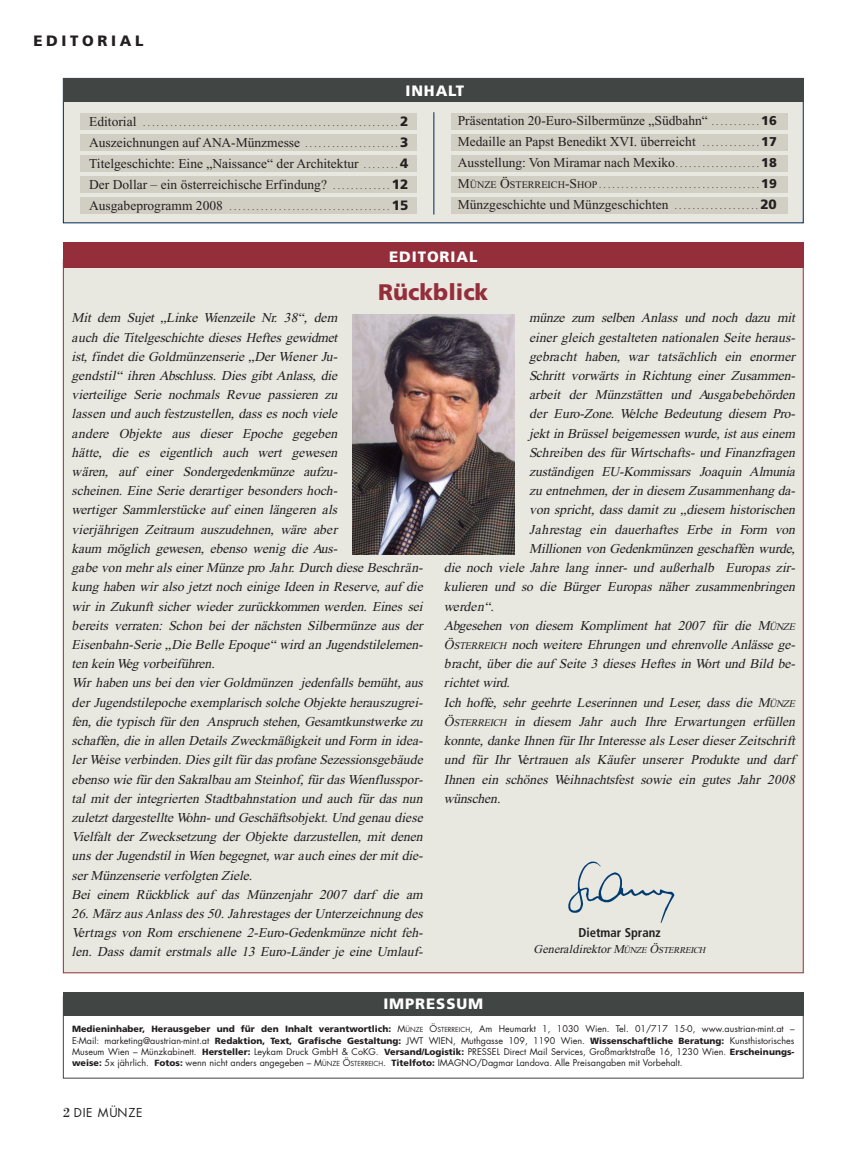
<style>
.page{position:relative;width:851px;height:1149px;background:#fff}
.page>*{position:absolute;margin:0;border:0;box-sizing:border-box;transform-origin:0 0}
.t1{font:900 22.5px "Frutiger";color:#952e3b}
.t2{font:900 15px "Frutiger";letter-spacing:.06em;color:#fff}
.t3{font:900 15px "Frutiger";letter-spacing:.245em;color:#231f20}
.t4{font:italic 13.5px/19.2px "Times New Roman";color:#231f20}
.t5{font:13.5px/21px "Times New Roman";color:#231f20;text-align:justify}
.t6{font:700 condensed 12.75px "Frutiger";color:#231f20}
.t7{font:italic 12px "Times New Roman";color:#231f20}
.t8{font:12px "Futura";letter-spacing:.06em;color:#231f20}
.t9{font:9px/11.2px "Futura";color:#231f20;text-align:justify}
.t10{font:9px "Times New Roman";color:#231f20}
.s1{font-size:13.5px}
.s2{font-family:"Frutiger";font-weight:900;font-size:13.5px}
.s3{font-size:9px}
.s4{font-family:"Frutiger";font-weight:900}
.s5{font-family:"Frutiger";font-weight:900;font-size:12.75px}
.s6{font-size:10.2px}
.s7{font-size:6.75px}
.s8{font-family:"Bodoni";font-size:14.25px}
</style>
<div class="page">
<div style="left:63px;top:78px;width:740px;height:145px;background:#e8e7e0"></div>
<div style="left:63px;top:78px;width:740px;height:24px;background:#414645"></div>
<div style="left:63px;top:259px;width:740px;height:713px;background:#e8e7e0"></div>
<div style="left:80px;top:113px;width:336px;height:17px;background:#d1cfc4"></div>
<div style="left:80px;top:134px;width:336px;height:17px;background:#d1cfc4"></div>
<div style="left:80px;top:155px;width:336px;height:17px;background:#d1cfc4"></div>
<div style="left:80px;top:176px;width:336px;height:17px;background:#d1cfc4"></div>
<div style="left:80px;top:197px;width:336px;height:17px;background:#d1cfc4"></div>
<div style="left:451px;top:197px;width:336px;height:17px;background:#d1cfc4"></div>
<div style="left:451px;top:113px;width:336px;height:17px;background:#d1cfc4"></div>
<div style="left:451px;top:134px;width:336px;height:17px;background:#d1cfc4"></div>
<div style="left:451px;top:155px;width:336px;height:17px;background:#d1cfc4"></div>
<div style="left:451px;top:176px;width:336px;height:17px;background:#d1cfc4"></div>
<hr style="left:433px;top:112px;width:1px;height:102px;background:#002757">
<div style="left:63px;top:991px;width:740px;height:24px;background:#414645"></div>
<div style="left:63px;top:242px;width:740px;height:25px;background:#952e3b"></div>
<img style="left:352px;top:314px;width:162px;height:240px">
<img style="left:568px;top:861px;width:107px;height:62px">
<p class="t3" style="left:33px;top:35px;width:112px">EDITORIAL</p>
<p class="t2" style="left:405px;top:85px;width:60px">INHALT</p>
<p class="t10" style="left:89px;top:119px;width:320px"><span class="s1">Editorial</span> . . . . . . . . . . . . . . . . . . . . . . . . . . . . . . . . . . . . . . . . . . . . . . . . . . . . . . . . . <span class="s2">2</span></p>
<p class="t5" style="left:89px;top:133px;width:320px">Auszeichnungen auf ANA-Münzmesse <span class="s3">. . . . . . . . . . . . . . . . . . . . .</span> <span class="s4">3<br></span>Titelgeschichte: Eine „Naissance“ der Architektur <span class="s3">. . . . . . . .</span> <span class="s4">4<br></span>Der Dollar – ein österreichische Erfindung? <span class="s3">. . . . . . . . . . . . .</span> <span class="s4">12</span></p>
<p class="t10" style="left:89px;top:203px;width:320px"><span class="s1">Ausgabeprogramm 2008</span> . . . . . . . . . . . . . . . . . . . . . . . . . . . . . . . . . . . . <span class="s2">15</span></p>
<p class="t5" style="left:457px;top:111px;width:320px">Präsentation 20-Euro-Silbermünze „Südbahn“ <span class="s3">. . . . . . . . . . .</span> <span class="s5">16<br></span>Medaille an Papst Benedikt XVI. überreicht <span class="s3">. . . . . . . . . . . . .</span> <span class="s5">17<br></span>Ausstellung: Von Miramar nach Mexiko<span class="s3">. . . . . . . . . . . . . . . . . . .</span> <span class="s5">18</span></p>
<p class="t10" style="left:457px;top:182px;width:320px"><span class="s1">M</span><span class="s6">ÜNZE</span> <span class="s1">Ö</span><span class="s6">STERREICH</span><span class="s1">-S</span><span class="s6">HOP</span> . . . . . . . . . . . . . . . . . . . . . . . . . . . . . . . . . . . . <span class="s5">19</span></p>
<p class="t5" style="left:457px;top:195px;width:320px">Münzgeschichte und Münzgeschichten <span class="s3">. . . . . . . . . . . . . . . . . . .</span> <span class="s4">20</span></p>
<p class="t2" style="left:389px;top:250px;width:90px">EDITORIAL</p>
<h1 class="t1" style="left:378px;top:283px;width:112px">Rückblick</h1>
<p class="t4" style="left:72px;top:309px;width:355px">Mit dem Suj et „Linke Wienzeile Nr. 38“, dem<br>auch die Titelgeschichte dieses Heftes gewidmet<br>ist, findet die Goldmünzenserie „DerWiener Ju-<br>gendstil“ ihren Abschluss. Dies gibt Anlass, die<br>vierteilige Serie nochmals Revue p assieren zu<br>lassen und auch festzustellen, dass es noch viele<br>andere Obj ekte aus dieser Ep oche gegeben<br>hätte, die es eigentlich auch wert gewesen<br>wären, auf einer Sondergedenkmünze aufzu-<br>scheinen. Eine Serie derartiger besonders hoch-<br>wertiger Sammlerstücke auf einen längeren als<br>vierj ährigen Zeitraum auszudehnen, wäre aber<br>kaum möglich gewesen, ebenso wenig die Aus-<br>gabe von mehr als einer Münze pro Jahr. Durch diese Beschrän&shy;kung haben wir also j etzt noch einige Ideen in Reserve, auf die wir in Zukunft sicher wieder zurückkommen werden. Eines sei bereits verraten: Schon bei der nächsten Silbermünze aus der Eisenbahn-Serie „Die Belle Ep oque“ wird an Jugendstilelemen&shy;ten kein Weg vorbeiführen.<br>Wir haben uns bei den vier Goldmünzen j edenfalls bemüht, aus der Jugendstilep oche exemp larisch solche Obj ekte herauszugrei&shy;fen, die typ isch für den Anspruch stehen, Gesamtkunstwerke zu schaffen, die in allen Details Zweckmäßigkeit und Form in idea&shy;ler Weise verbinden. Dies gilt für das profane Sezessionsgebäude ebenso wie für den Sakralbau am Steinhof, für das Wienflussp or&shy;tal mit der integrierten Stadtbahnstation und auch für das nun zuletzt dargestellte Wohn- und Geschäftsobj ekt. Und genau diese Vielfalt der Zwecksetzung der Obj ekte darzustellen, mit denen uns der Jugendstil in Wien begegnet, war auch eines der mit die&shy;serMünzenserie verfolgten Ziele.<br>Bei einem Rückblick auf das Münzenj ahr 2007 darf die am</p>
<p class="t4" style="left:72px;top:904px;width:355px;text-align:justify">26. März aus Anlass des 50. Jahrestages der Unterzeichnung des Vertrags von Rom erschienene 2-Euro-Gedenkmünze nicht feh&shy;len. Dass damit erstmals alle 13 Euro-Länder j e eine Umlauf-</p>
<p class="t4" style="left:529px;top:309px;width:270px">münze zum selben Anlass und noch dazu mit</p>
<p class="t4" style="left:529px;top:328px;width:270px">einer gleich gestalteten nationalen Seite heraus-</p>
<p class="t4" style="left:529px;top:348px;width:270px">gebracht haben, war tatsächlich ein enormer</p>
<p class="t4" style="left:529px;top:367px;width:270px">Schritt vorwärts in Richtung einer Zusammen-</p>
<p class="t4" style="left:529px;top:386px;width:270px">arbeit der Münzstätten und Ausgabebehörden</p>
<p class="t4" style="left:529px;top:405px;width:270px">der Euro-Zone. Welche Bedeutung diesem Pro-</p>
<p class="t4" style="left:529px;top:424px;width:270px">j ekt in Brüssel beigemessen wurde, ist aus einem</p>
<p class="t4" style="left:529px;top:444px;width:270px">Schreiben des für Wirtschafts- und Finanzfragen</p>
<p class="t4" style="left:529px;top:463px;width:270px">zuständigen EU-Kommissars Joaquin Almunia</p>
<p class="t4" style="left:529px;top:482px;width:270px">zu entnehmen, der in diesem Zusammenhang da-</p>
<p class="t4" style="left:529px;top:501px;width:270px">von spricht, dass damit zu „diesem historischen</p>
<p class="t4" style="left:529px;top:520px;width:270px">Jahrestag ein dauerhaftes Erbe in Form von</p>
<p class="t4" style="left:529px;top:540px;width:270px">Millionen von Gedenkmünzen geschaffen wurde,</p>
<p class="t4" style="left:444px;top:559px;width:355px">die noch viele Jahre lang inner- und außerhalb Europ as zir-</p>
<p class="t4" style="left:444px;top:578px;width:355px">kulieren und so die Bürger Europ as näher zusammenbringen</p>
<p class="t4" style="left:444px;top:597px;width:54px">werden“.</p>
<p class="t4" style="left:444px;top:616px;width:354px">Abgesehen von diesem Komp liment hat 2007 für die M<span class="s6">ÜNZE</span></p>
<p class="t4" style="left:444px;top:636px;width:355px">Ö<span class="s6">STERREICH</span> noch weitere Ehrungen und ehrenvolle Anlässe ge-</p>
<p class="t4" style="left:444px;top:655px;width:355px">bracht, über die auf Seite 3 dieses Heftes in Wort und Bild be-</p>
<p class="t4" style="left:444px;top:674px;width:70px">richtetwird.</p>
<p class="t4" style="left:444px;top:693px;width:354px">Ich hoffe, sehr geehrte Leserinnen und Leser, dass die M<span class="s6">ÜNZE</span></p>
<p class="t4" style="left:444px;top:712px;width:355px">Ö<span class="s6">STERREICH</span> in diesem Jahr auch Ihre Erwartungen erfüllen</p>
<p class="t4" style="left:444px;top:732px;width:355px">konnte, danke Ihnen für Ihr Interesse als Leser dieser Zeitschrift</p>
<p class="t4" style="left:444px;top:751px;width:352px">und für Ihr Vertrauen als Käufer unserer Produkte und darf</p>
<p class="t4" style="left:444px;top:770px;width:355px">Ihnen ein schönes Weihnachtsfest sowie ein gutes Jahr 2008</p>
<p class="t4" style="left:444px;top:789px;width:61px">wünschen.</p>
<p class="t6" style="left:578px;top:927px;width:84px">Dietmar Spranz</p>
<p class="t7" style="left:533px;top:944px;width:175px">GeneraldirektorM<span class="s3">ÜNZE</span> Ö<span class="s3">STERREICH</span></p>
<p class="t2" style="left:383px;top:997px;width:101px">IMPRESSUM</p>
<p class="t9" style="left:72px;top:1023px;width:723px"><span class="s4">Medieninhaber, Herausgeber und für den Inhalt verantwortlich:</span> M<span class="s7">ÜNZE</span> Ö<span class="s7">STERREICH</span>, Am Heumarkt 1, 1030 Wien. Tel. 01/717 15-0, www.austrian-mint.at – E-Mail: marketing@austrian-mint.at <span class="s4">Redaktion, Text, Grafische Gestaltung:</span> JWT WIEN, Muthgasse 109, 1190 Wien. <span class="s4">Wissenschaftliche Beratung:</span> Kunsthistorisches Museum Wien – Münzkabinett. <span class="s4">Hersteller:</span> Leykam Druck GmbH &amp; CoKG. <span class="s4">Versand/Logistik:</span> PRESSEL Direct Mail Services, Großmarktstraße 16, 1230 Wien. <span class="s4">Erscheinungs&shy;weise:</span> 5x jährlich. <span class="s4">Fotos:</span> wenn nicht anders angegeben – M<span class="s7">ÜNZE</span> Ö<span class="s7">STERREICH</span>. <span class="s4">Titelfoto:</span> IMAGNO/Dagmar Landova. Alle Preisangaben mit Vorbehalt.</p>
<p class="t8" style="left:63px;top:1106px;width:81px"><span class="s8">2</span> DIE MÜNZE</p>
</div>
